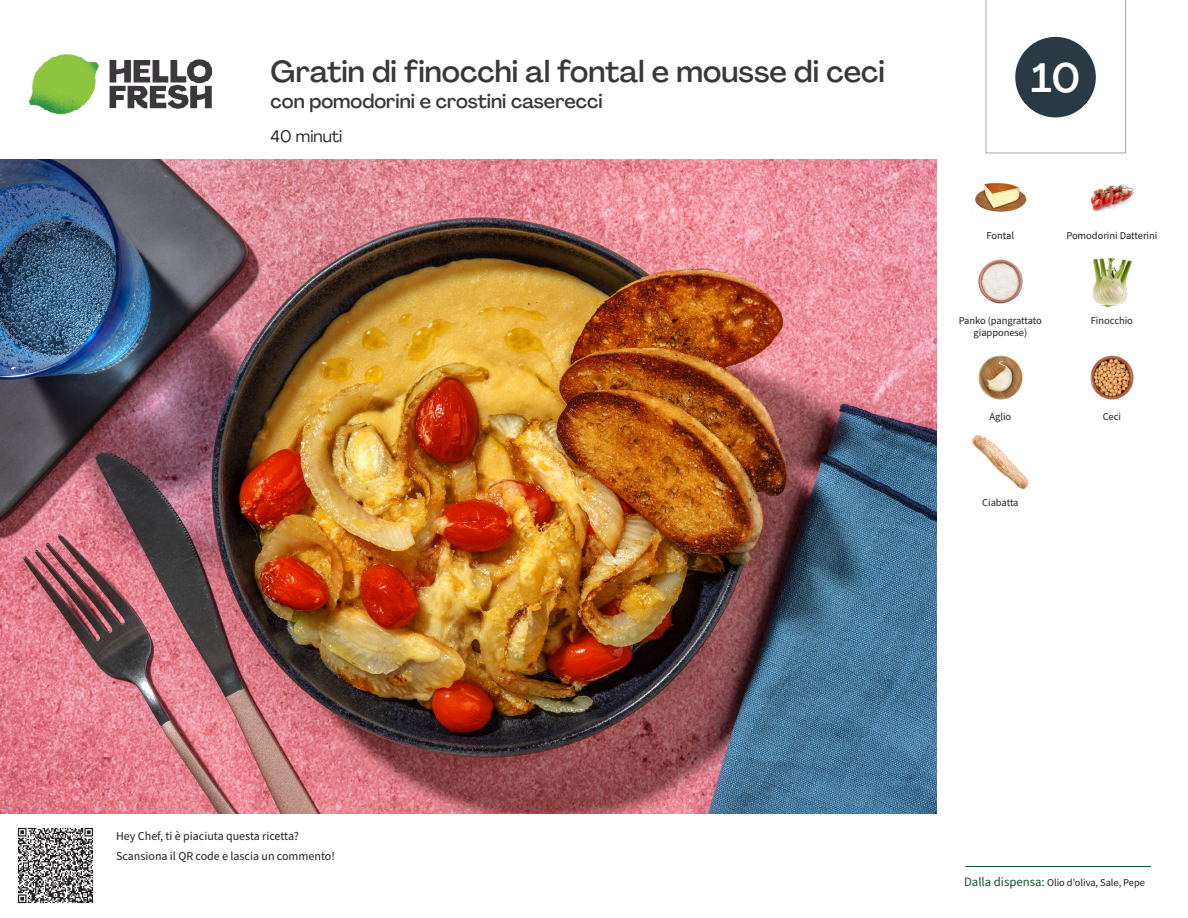
<style>
.page{position:relative;width:1188px;height:918px;background:#fff}
.page>*{position:absolute;margin:0;border:0;box-sizing:border-box;transform-origin:0 0}
._24_Recipe_Nr_Bag{font:500 40.5px "Agrandir";color:#fff}
._15_Titel_UK{font:500 30px "Agrandir";color:#383839}
._15_Titel_UK-2{font:500 19.5px "Agrandir";color:#383839}
._02_Box_Type{font:16.5px "Agrandir";color:#231f20}
._06_Before_Start{font:12px "Source Sans Pro";color:#231f20}
._18_FRONT_ingredients_UK{font:10.5px "Source Sans Pro";letter-spacing:-.005em;color:#231f20}
.t1{font:10.5px "Source Sans Variable";letter-spacing:-.005em;color:#231f20}
.s1{font-family:"Source Sans Pro";font-size:12.75px;color:#0e572c}
</style>
<div class="page">
<img style="left:30px;top:54px;width:181px;height:61px">
<hr style="left:965px;top:866px;width:186px;height:1px;background:#0e572c">
<img style="left:0;top:159px;width:936px;height:655px">
<img style="left:1090px;top:184px;width:45px;height:28px">
<img style="left:975px;top:182px;width:52px;height:30px">
<img style="left:1093px;top:257px;width:39px;height:50px">
<img style="left:978px;top:259px;width:45px;height:45px">
<img style="left:1090px;top:355px;width:44px;height:45px">
<img style="left:978px;top:355px;width:45px;height:45px">
<img style="left:972px;top:435px;width:57px;height:54px">
<img style="left:17px;top:827px;width:77px;height:77px">
<svg style="left:985px;top:0;width:141px;height:154px"></svg>
<p class="_15_Titel_UK" style="left:271px;top:53px;width:616px">Gratin di finocchi al fontal e mousse di ceci</p>
<p class="_15_Titel_UK-2" style="left:271px;top:89px;width:333px">con pomodorini e crostini caserecci</p>
<p class="_02_Box_Type" style="left:271px;top:126px;width:73px">40 minuti</p>
<p class="_24_Recipe_Nr_Bag" style="left:1031px;top:53px;width:51px">10</p>
<p class="_18_FRONT_ingredients_UK" style="left:987px;top:229px;width:29px">Fontal</p>
<p class="_18_FRONT_ingredients_UK" style="left:1066px;top:229px;width:93px">Pomodorini Datterini</p>
<p class="_18_FRONT_ingredients_UK" style="left:959px;top:314px;width:85px">Panko (pangrattato</p>
<p class="_18_FRONT_ingredients_UK" style="left:1091px;top:314px;width:44px">Finocchio</p>
<p class="_18_FRONT_ingredients_UK" style="left:974px;top:326px;width:55px">giapponese)</p>
<p class="_18_FRONT_ingredients_UK" style="left:990px;top:410px;width:23px">Aglio</p>
<p class="_18_FRONT_ingredients_UK" style="left:1103px;top:410px;width:20px">Ceci</p>
<p class="_18_FRONT_ingredients_UK" style="left:982px;top:495px;width:38px">Ciabatta</p>
<p class="_06_Before_Start" style="left:116px;top:828px;width:184px">Hey Chef, ti è piaciuta questa ricetta?</p>
<p class="_06_Before_Start" style="left:116px;top:848px;width:220px">Scansiona il QR code e lascia un commento!</p>
<p class="t1" style="left:964px;top:876px;width:182px"><span class="s1">Dalla dispensa:</span> Olio d'oliva, Sale, Pepe</p>
</div>
